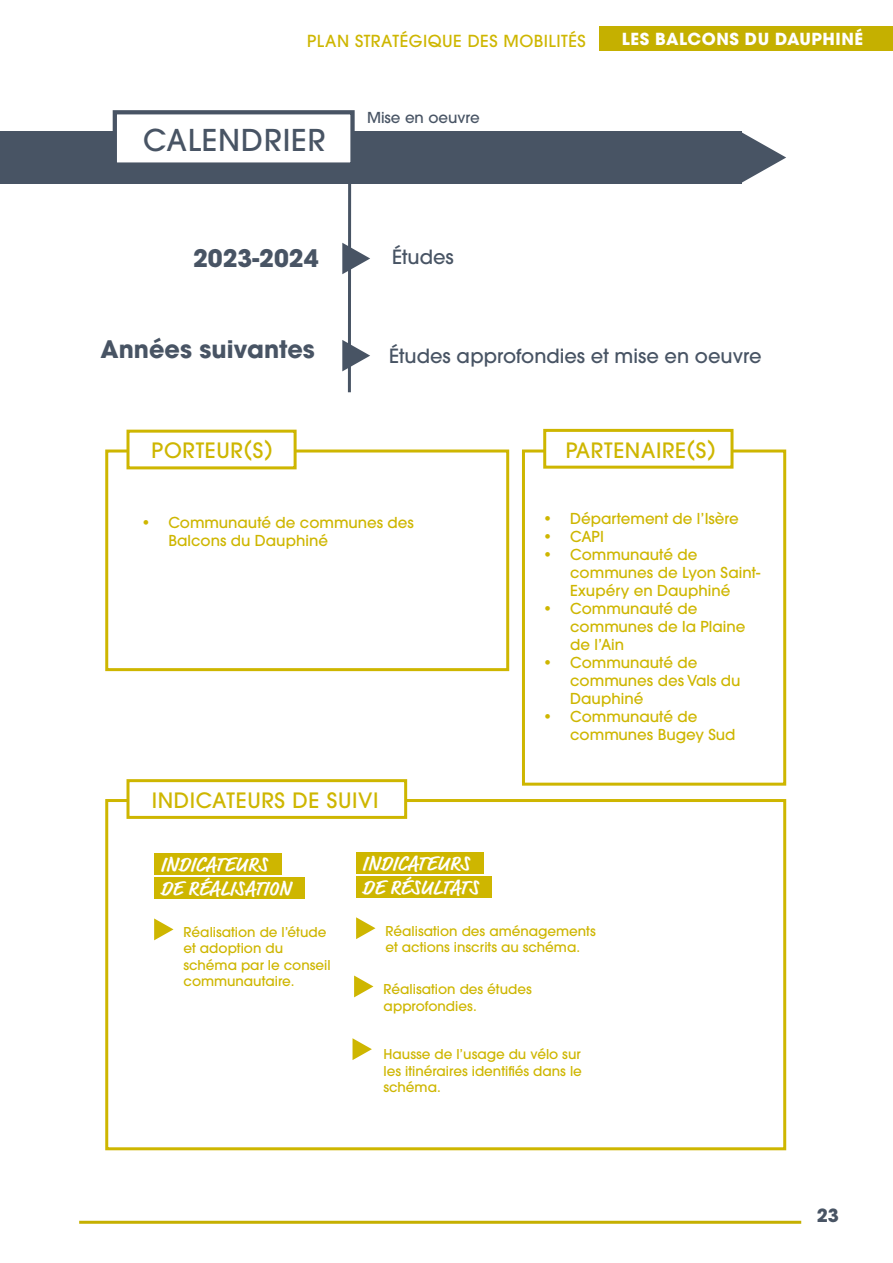
<style>
.page{position:relative;width:893px;height:1263px;background:#fff}
.page>*{position:absolute;margin:0;border:0;box-sizing:border-box;transform-origin:0 0}
.t1{font:500 29.85px "ITC Avant Garde Pro";letter-spacing:.03em;color:#485464}
.t2{font:700 24px "ITC Avant Garde Pro";color:#485464}
.t3{font:500 21px "ITC Avant Garde Pro";letter-spacing:.03em;color:#ceb600}
.t4{font:700 20.7px/24.3px "Market Pro";letter-spacing:.01em;color:#fff}
.t5{font:500 19.5px "ITC Avant Garde Pro";color:#485464}
.t6{font:700 18px "ITC Avant Garde Pro";color:#485464}
.t7{font:500 16.5px "ITC Avant Garde Pro";letter-spacing:.03em;color:#ceb600}
.t8{font:700 16.5px "ITC Avant Garde Pro";letter-spacing:.03em;color:#fff}
.t9{font:500 15px/18px "ITC Avant Garde Pro";color:#ceb600}
.t10{font:500 15px "ITC Avant Garde Pro";color:#485464}
.t11{font:500 13.5px/16.5px "ITC Avant Garde Pro";color:#ceb600}
</style>
<div class="page">
<div style="left:600px;top:26px;width:293px;height:25px;background:#c5b000"></div>
<div style="left:105px;top:449px;width:404px;height:222px;border:3px solid #ceb600"></div>
<div style="left:105px;top:799px;width:681px;height:351px;border:3px solid #ceb600"></div>
<div style="left:522px;top:449px;width:264px;height:337px;border:3px solid #ceb600"></div>
<div style="left:126px;top:430px;width:171px;height:39px;background:#fff;border:3px solid #ceb600"></div>
<div style="left:126px;top:779px;width:281px;height:40px;background:#fff;border:3px solid #ceb600"></div>
<div style="left:543px;top:429px;width:190px;height:40px;background:#fff;border:3px solid #ceb600"></div>
<svg style="left:154px;top:918px;width:19px;height:22px"></svg>
<svg style="left:356px;top:917px;width:19px;height:22px"></svg>
<svg style="left:354px;top:975px;width:19px;height:22px"></svg>
<svg style="left:352px;top:1038px;width:20px;height:22px"></svg>
<div style="left:154px;top:853px;width:128px;height:22px;background:#ceb600"></div>
<div style="left:356px;top:852px;width:128px;height:21px;background:#ceb600"></div>
<div style="left:154px;top:877px;width:151px;height:22px;background:#ceb600"></div>
<div style="left:356px;top:876px;width:135px;height:22px;background:#ceb600"></div>
<div style="left:0;top:131px;width:741px;height:53px;background:#485464"></div>
<svg style="left:741px;top:131px;width:45px;height:53px"></svg>
<div style="left:113px;top:110px;width:242px;height:57px;background:#fff;border:4px solid #485464"></div>
<svg style="left:342px;top:243px;width:28px;height:31px"></svg>
<svg style="left:342px;top:340px;width:28px;height:31px"></svg>
<hr style="left:348px;top:167px;width:3px;height:225px;background:#485464">
<hr style="left:79px;top:1221px;width:722px;height:3px;background:#c5b000">
<p class="t7" style="left:307px;top:30px;width:280px">PLAN STRATÉGIQUE DES MOBILITÉS</p>
<p class="t8" style="left:622px;top:28px;width:243px">LES BALCONS DU DAUPHINÉ</p>
<h1 class="t1" style="left:143px;top:121px;width:184px">CALENDRIER</h1>
<h2 class="t2" style="left:193px;top:242px;width:127px">2023-2024</h2>
<h2 class="t2" style="left:101px;top:333px;width:216px">Années suivantes</h2>
<h3 class="t3" style="left:151px;top:437px;width:123px">PORTEUR(S)</h3>
<p class="t10" style="left:367px;top:108px;width:114px">Mise en oeuvre</p>
<h3 class="t5" style="left:392px;top:244px;width:63px">Études</h3>
<h3 class="t5" style="left:389px;top:343px;width:374px">Études approfondies et mise en oeuvre</h3>
<h3 class="t3" style="left:566px;top:436px;width:151px">PARTENAIRE(S)</h3>
<p class="t9" style="left:168px;top:513px;width:247px;text-indent:-27px">• Communauté de communes des<br>Balcons du Dauphiné</p>
<p class="t9" style="left:543px;top:509px;width:197px">• Département de l’Isère</p>
<p class="t9" style="left:543px;top:527px;width:62px">• CAPI</p>
<p class="t9" style="left:570px;top:545px;width:192px;text-indent:-27px">• Communauté de communes de Lyon Saint-<br>Exupéry en Dauphiné</p>
<p class="t9" style="left:570px;top:599px;width:177px;text-indent:-27px">• Communauté de communes de la Plaine de l’Ain</p>
<p class="t9" style="left:570px;top:653px;width:172px;text-indent:-27px">• Communauté de communes des Vals du<br>Dauphiné</p>
<p class="t9" style="left:570px;top:707px;width:167px;text-indent:-27px">• Communauté de communes Bugey Sud</p>
<h3 class="t3" style="left:152px;top:787px;width:228px">INDICATEURS DE SUIVI</h3>
<h3 class="t4" style="left:160px;top:853px;width:132px">INDICATEURS<br>DE RÉALISATION</h3>
<h3 class="t4" style="left:362px;top:851px;width:117px">INDICATEURS<br>DE RÉSULTATS</h3>
<p class="t11" style="left:184px;top:924px;width:149px">Réalisation de l’étude et adoption du schéma par le conseil communautaire.</p>
<p class="t11" style="left:385px;top:922px;width:212px">Réalisation des aménagements et actions inscrits au schéma.</p>
<p class="t11" style="left:383px;top:981px;width:150px">Réalisation des études approfondies.</p>
<p class="t11" style="left:383px;top:1046px;width:200px;text-align:justify">Hausse de l’usage du vélo sur les itinéraires identifiés dans le schéma.</p>
<p class="t6" style="left:817px;top:1203px;width:24px">23</p>
</div>
